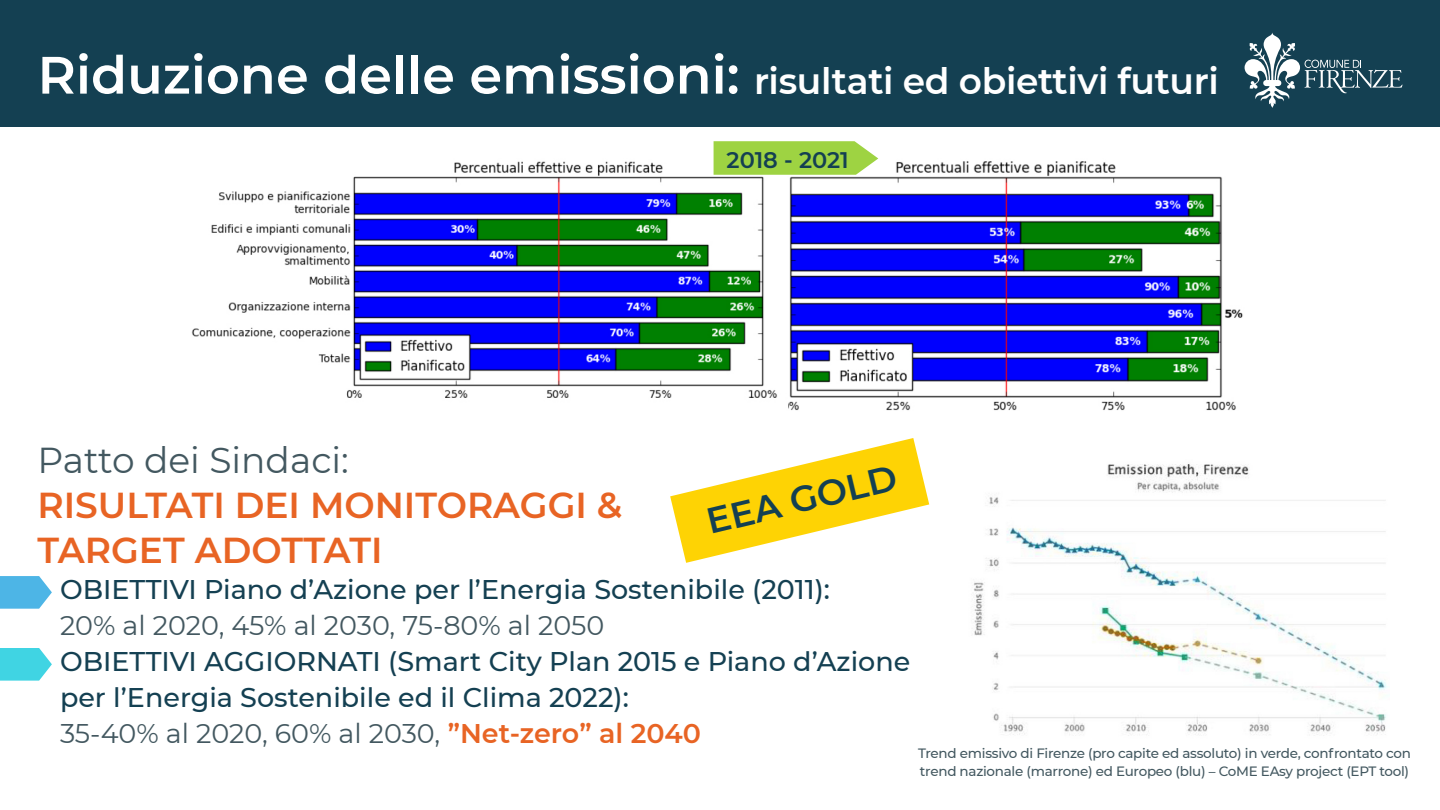
<style>
.page{position:relative;width:1440px;height:810px;background:#fff}
.page>*{position:absolute;margin:0;border:0;box-sizing:border-box;transform-origin:0 0}
.t1{font:600 36px "Montserrat";letter-spacing:-.01em;color:#fff}
.t2{font:600 36px "Montserrat";color:#e86424}
.t3{font:36px "Montserrat";color:#435860}
.t4{font:600 36px "Montserrat";color:#144052}
.t5{font:500 27px/36px "Montserrat";color:#144052}
.t6{font:27px "Montserrat";color:#435860}
.t7{font:600 22.5px "Montserrat";letter-spacing:-.005em;color:#144052}
.t8{font:500 13.5px/18px "Montserrat";letter-spacing:-.02em;color:#435860}
.s1{font-size:52.5px}
.s2{font-weight:600;color:#e86424}
</style>
<div class="page">
<div style="left:0;top:0;width:1440px;height:127px;background:#144052"></div>
<svg style="left:1245px;top:32px;width:157px;height:76px"></svg>
<img style="left:191px;top:150px;width:1052px;height:261px">
<svg style="left:714px;top:141px;width:164px;height:34px"></svg>
<svg style="left:670px;top:438px;width:259px;height:125px"></svg>
<img style="left:974px;top:464px;width:414px;height:272px">
<svg style="left:0;top:648px;width:52px;height:33px"></svg>
<svg style="left:0;top:576px;width:52px;height:33px"></svg>
<p class="t1" style="left:38px;top:55px;width:1183px"><span class="s1">Riduzione delle emissioni:</span> risultati ed obiettivi futuri</p>
<p class="t7" style="left:727px;top:144px;width:124px">2018 - 2021</p>
<p class="t3" style="left:38px;top:435px;width:313px">Patto dei Sindaci:</p>
<p class="t2" style="left:38px;top:480px;width:586px">RISULTATI DEI MONITORAGGI &amp;</p>
<p class="t2" style="left:38px;top:525px;width:347px">TARGET ADOTTATI</p>
<p class="t5" style="left:60px;top:570px;width:771px">OBIETTIVI Piano d’Azione per l’Energia Sostenibile (2011):</p>
<p class="t6" style="left:60px;top:607px;width:546px">20% al 2020, 45% al 2030, 75-80% al 2050</p>
<p class="t5" style="left:60px;top:642px;width:852px">OBIETTIVI AGGIORNATI (Smart City Plan 2015 e Piano d’Azione per l’Energia Sostenibile ed il Clima 2022):</p>
<p class="t6" style="left:60px;top:715px;width:643px">35-40% al 2020, 60% al 2030, <span class="s2">”Net-zero” al 2040</span></p>
<p class="t4" style="left:701px;top:498px;width:196px;rotate:-14deg">EEA GOLD</p>
<p class="t8" style="left:918px;top:743px;width:495px">Trend emissivo di Firenze (pro capite ed assoluto) in verde, confrontato con trend nazionale (marrone) ed Europeo (blu) – CoME EAsy project (EPT tool)</p>
</div>
